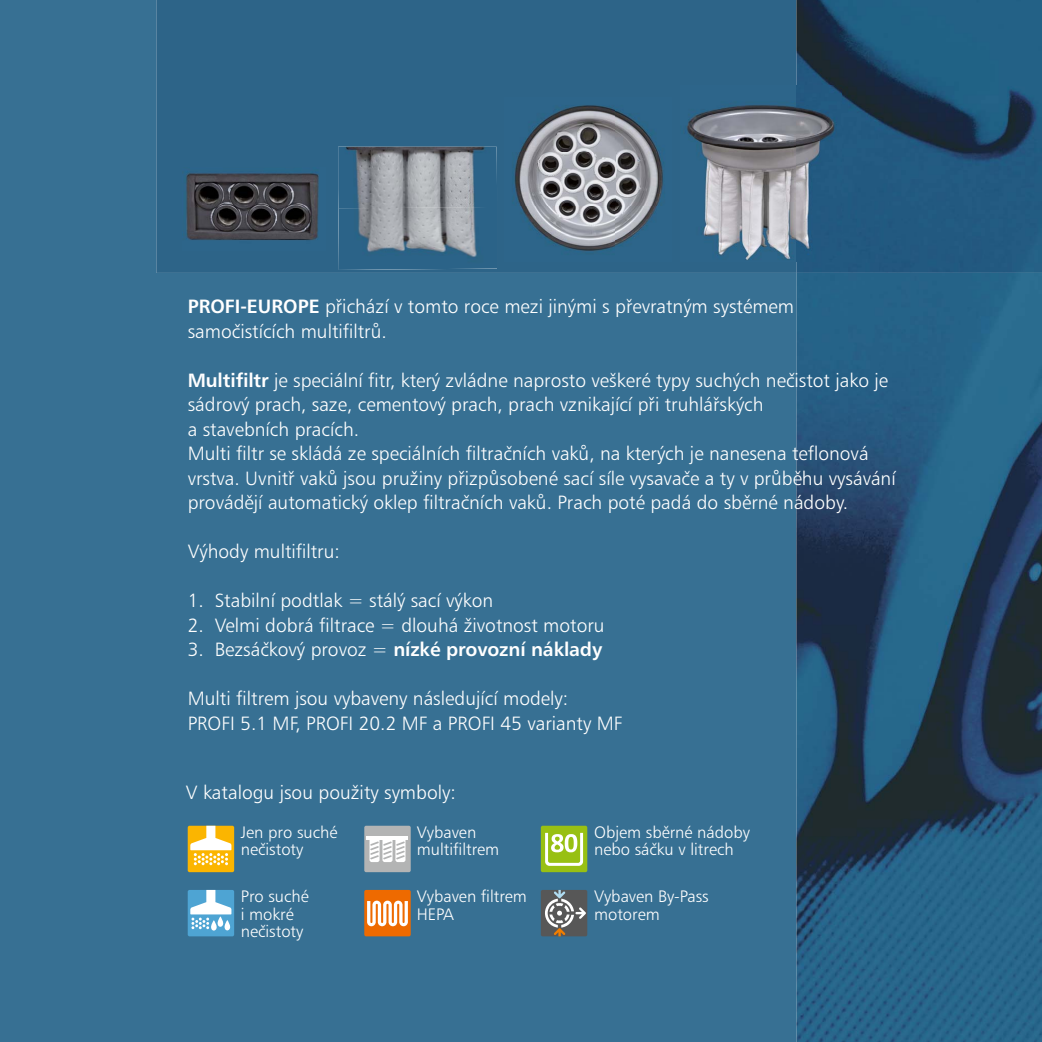
<style>
.page{position:relative;width:1042px;height:1042px;background:#fff}
.page>*{position:absolute;margin:0;border:0;box-sizing:border-box;transform-origin:0 0}
.t1{font:19.25px/24.5px "Humanist 777 BTCE Light B";color:#fff}
.t2{font:19.25px "Humanist 777 BTCE Bold B";letter-spacing:-.005em;color:#fff}
.t3{font:16.62px/17.5px "Humanist 777 BTCE Light B";color:#fff}
.s1{font-family:"Humanist 777 BTCE Bold B"}
.s2{font-family:"Humanist 777 BTCE Light B"}
</style>
<div class="page">
<div style="left:0;top:0;width:796px;height:1042px;background:#377093"></div>
<div style="left:156px;top:0;width:640px;height:273px;background:#2d6488"></div>
<img style="left:796px;top:0;width:246px;height:1042px">
<img style="left:680px;top:86px;width:161px;height:176px">
<img style="left:505px;top:98px;width:166px;height:163px">
<img style="left:183px;top:168px;width:142px;height:83px">
<img style="left:338px;top:147px;width:159px;height:123px">
<div style="left:188px;top:826px;width:46px;height:46px;background:#fbb500;border-radius:2px"></div>
<svg style="left:190px;top:826px;width:41px;height:39px"></svg>
<div style="left:188px;top:890px;width:46px;height:46px;background:#4ea4d3;border-radius:2px"></div>
<svg style="left:190px;top:890px;width:41px;height:40px"></svg>
<div style="left:364px;top:826px;width:47px;height:46px;background:#b3b4b4;border-radius:2px"></div>
<svg style="left:369px;top:840px;width:36px;height:22px"></svg>
<hr style="left:367px;top:836px;width:41px;height:4px;background:#fff">
<div style="left:364px;top:890px;width:47px;height:46px;background:#ee6a00;border-radius:2px"></div>
<svg style="left:367px;top:900px;width:41px;height:26px"></svg>
<div style="left:541px;top:826px;width:46px;height:46px;background:#98c013;border-radius:2px"></div>
<svg style="left:545px;top:833px;width:38px;height:33px"></svg>
<div style="left:541px;top:890px;width:46px;height:46px;background:#575757;border-radius:2px"></div>
<svg style="left:545px;top:890px;width:41px;height:46px"></svg>
<p class="t1" style="left:188px;top:295px;width:608px"><span class="s1">PROFI-EUROPE</span> přichází v tomto roce mezi jinými s převratným systémem samočistících multifiltrů.</p>
<p class="t1" style="left:188px;top:369px;width:709px"><span class="s1">Multifiltr</span> je speciální fitr, který zvládne naprosto veškeré typy suchých nečistot jako je sádrový prach, saze, cementový prach, prach vznikající při truhlářských<br>a stavebních pracích.<br>Multi filtr se skládá ze speciálních filtračních vaků, na kterých je nanesena teflonová vrstva. Uvnitř vaků jsou pružiny přizpůsobené sací síle vysavače a ty v průběhu vysávání provádějí automatický oklep filtračních vaků. Prach poté padá do sběrné nádoby.</p>
<p class="t1" style="left:188px;top:540px;width:154px">Výhody multifiltru:</p>
<p class="t1" style="left:188px;top:589px;width:307px">1. Stabilní podtlak = stálý sací výkon</p>
<p class="t1" style="left:188px;top:614px;width:418px">2. Velmi dobrá filtrace = dlouhá životnost motoru</p>
<p class="t2" style="left:188px;top:641px;width:416px"><span class="s2">3. Bezsáčkový provoz =</span> nízké provozní náklady</p>
<p class="t1" style="left:188px;top:687px;width:436px">Multi filtrem jsou vybaveny následující modely:<br>PROFI 5.1 MF, PROFI 20.2 MF a PROFI 45 varianty MF</p>
<p class="t1" style="left:186px;top:781px;width:271px">V katalogu jsou použity symboly:</p>
<p class="t3" style="left:241px;top:824px;width:98px">Jen pro suché nečistoty</p>
<p class="t3" style="left:241px;top:889px;width:70px">Pro suché i mokré nečistoty</p>
<p class="t3" style="left:417px;top:824px;width:84px">Vybaven multifiltrem</p>
<p class="t3" style="left:417px;top:889px;width:112px">Vybaven filtrem<br>HEPA</p>
<p class="t3" style="left:594px;top:824px;width:157px">Objem sběrné nádoby nebo sáčku v litrech</p>
<p class="t3" style="left:594px;top:889px;width:116px">Vybaven By-Pass motorem</p>
</div>
